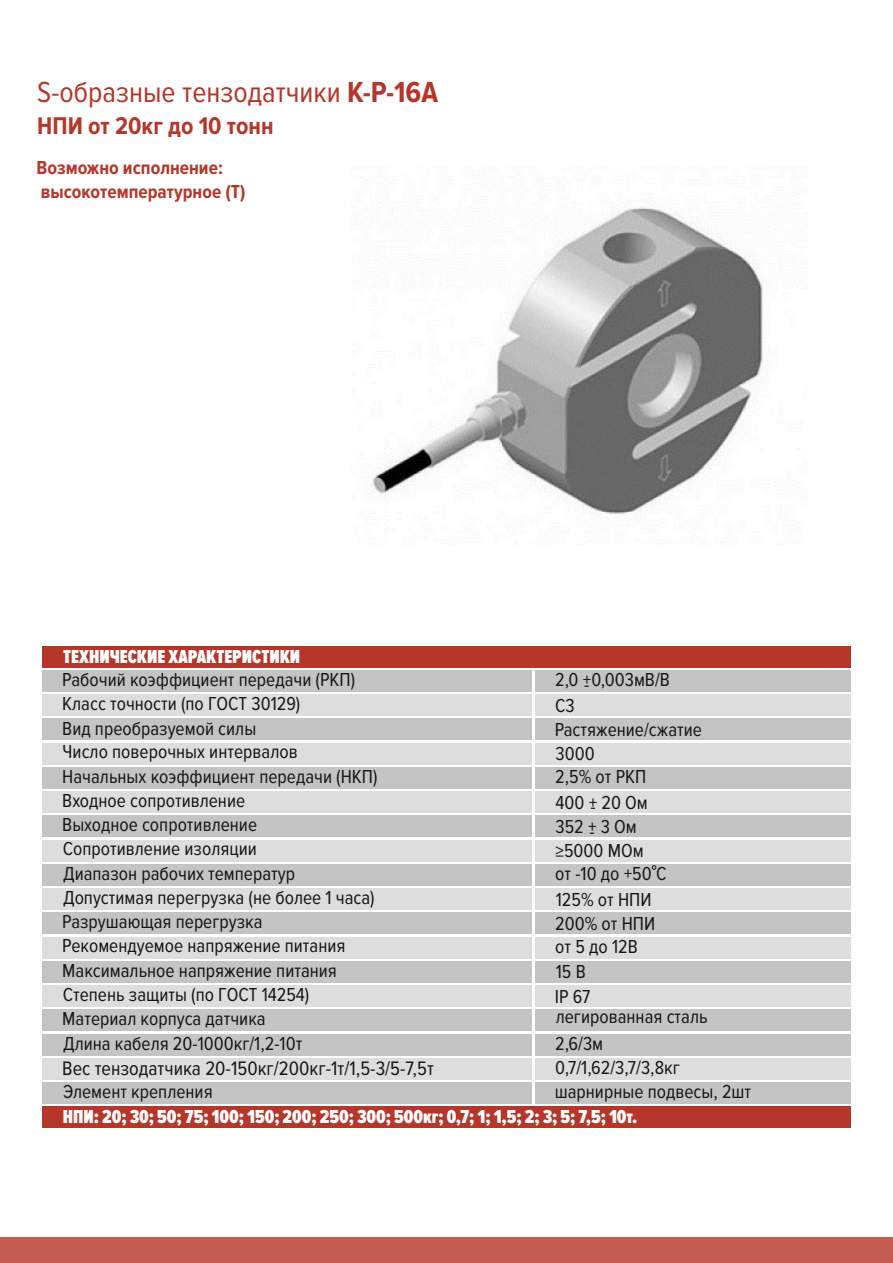
<style>
.page{position:relative;width:893px;height:1263px;background:#fff}
.page>*{position:absolute;margin:0;border:0;box-sizing:border-box;transform-origin:0 0}
.t1{font:30px "Proxima Nova Cond";color:#b6362a}
.t2{font:700 25.05px "Proxima Nova Cond";color:#b6362a}
.t3{font:20.25px "Proxima Nova Cond";color:#151616}
.t4{font:19.5px/24.3px "Proxima Nova Cond";color:#151616}
.t5{font:900 19.5px "Proxima Nova Ex Cn";color:#fff}
.t6{font:700 19.5px/23.7px "Proxima Nova Cond";color:#b6362a}
.s1{font-weight:700}
</style>
<div class="page">
<div style="left:42px;top:646px;width:808px;height:21px;background:#b6362a"></div>
<div style="left:42px;top:670px;width:490px;height:22px;background:#c4c4c5"></div>
<div style="left:42px;top:695px;width:490px;height:21px;background:#ddd"></div>
<div style="left:42px;top:719px;width:490px;height:21px;background:#c4c4c5"></div>
<div style="left:42px;top:743px;width:490px;height:21px;background:#ddd"></div>
<div style="left:42px;top:767px;width:490px;height:21px;background:#c4c4c5"></div>
<div style="left:42px;top:791px;width:490px;height:22px;background:#ddd"></div>
<div style="left:42px;top:816px;width:490px;height:21px;background:#c4c4c5"></div>
<div style="left:42px;top:840px;width:490px;height:21px;background:#ddd"></div>
<div style="left:42px;top:864px;width:490px;height:21px;background:#c4c4c5"></div>
<div style="left:42px;top:888px;width:490px;height:22px;background:#ddd"></div>
<div style="left:42px;top:913px;width:490px;height:21px;background:#c4c4c5"></div>
<div style="left:42px;top:937px;width:490px;height:21px;background:#ddd"></div>
<div style="left:42px;top:961px;width:490px;height:21px;background:#c4c4c5"></div>
<div style="left:42px;top:985px;width:490px;height:22px;background:#ddd"></div>
<div style="left:42px;top:1107px;width:808px;height:21px;background:#b6362a"></div>
<div style="left:535px;top:670px;width:315px;height:22px;background:#c4c4c5"></div>
<div style="left:535px;top:695px;width:315px;height:21px;background:#ddd"></div>
<div style="left:535px;top:719px;width:315px;height:21px;background:#c4c4c5"></div>
<div style="left:535px;top:743px;width:315px;height:21px;background:#ddd"></div>
<div style="left:535px;top:767px;width:315px;height:21px;background:#c4c4c5"></div>
<div style="left:535px;top:791px;width:315px;height:22px;background:#ddd"></div>
<div style="left:535px;top:816px;width:315px;height:21px;background:#c4c4c5"></div>
<div style="left:535px;top:840px;width:315px;height:21px;background:#ddd"></div>
<div style="left:535px;top:864px;width:315px;height:21px;background:#c4c4c5"></div>
<div style="left:535px;top:888px;width:315px;height:22px;background:#ddd"></div>
<div style="left:535px;top:913px;width:315px;height:21px;background:#c4c4c5"></div>
<div style="left:535px;top:937px;width:315px;height:21px;background:#ddd"></div>
<div style="left:535px;top:961px;width:315px;height:21px;background:#c4c4c5"></div>
<div style="left:535px;top:985px;width:315px;height:22px;background:#ddd"></div>
<svg style="left:652px;top:865px;width:4px;height:5px"></svg>
<div style="left:42px;top:1010px;width:490px;height:21px;background:#c4c4c5"></div>
<div style="left:535px;top:1010px;width:315px;height:21px;background:#c4c4c5"></div>
<div style="left:42px;top:1034px;width:490px;height:21px;background:#c4c4c5"></div>
<div style="left:535px;top:1034px;width:315px;height:21px;background:#c4c4c5"></div>
<div style="left:42px;top:1058px;width:490px;height:21px;background:#ddd"></div>
<div style="left:42px;top:1082px;width:490px;height:22px;background:#c4c4c5"></div>
<div style="left:535px;top:1058px;width:315px;height:21px;background:#ddd"></div>
<div style="left:535px;top:1082px;width:315px;height:22px;background:#c4c4c5"></div>
<div style="left:0;top:1237px;width:893px;height:26px;background:#c45c52"></div>
<img style="left:352px;top:166px;width:456px;height:378px">
<h1 class="t1" style="left:37px;top:78px;width:402px">S-образные тензодатчики <span class="s1">К-Р-16А</span></h1>
<p class="t2" style="left:37px;top:114px;width:238px">НПИ от 20кг до 10 тонн</p>
<p class="t6" style="left:37px;top:157px;width:210px">Возможно исполнение: высокотемпературное (Т)</p>
<p class="t5" style="left:63px;top:648px;width:238px">ТЕХНИЧЕСКИЕ ХАРАКТЕРИСТИКИ</p>
<p class="t4" style="left:62px;top:668px;width:317px">Рабочий коэффициент передачи (РКП)<br>Класс точности (по ГОСТ 30129)<br>Вид преобразуемой силы<br>Число поверочных интервалов<br>Начальных коэффициент передачи (НКП)<br>Входное сопротивление<br>Выходное сопротивление<br>Сопротивление изоляции<br>Диапазон рабочих температур<br>Допустимая перегрузка (не более 1 часа)<br>Разрушающая перегрузка<br>Рекомендуемое напряжение питания<br>Максимальное напряжение питания<br>Степень защиты (по ГОСТ 14254)</p>
<p class="t4" style="left:555px;top:669px;width:116px">2,0 +0,003мВ/В</p>
<p class="t4" style="left:584px;top:673px;width:7px">-</p>
<p class="t4" style="left:555px;top:694px;width:149px;line-height:23.9px">С3<br>Растяжение/сжатие<br>3000<br>2,5% от РКП</p>
<p class="t4" style="left:556px;top:791px;width:94px">400 + 20 Ом</p>
<p class="t4" style="left:555px;top:797px;width:83px;line-height:19.8px;text-align:center">-<br>352 + 3 Ом</p>
<p class="t4" style="left:555px;top:822px;width:90px;line-height:19.5px;text-indent:34px">- ≥5000 МОм</p>
<p class="t4" style="left:555px;top:862px;width:113px">от -10 до +50 С<br>125% от НПИ<br>200% от НПИ от 5 до 12В</p>
<p class="t4" style="left:555px;top:960px;width:37px">15 В<br>IP 67</p>
<p class="t4" style="left:62px;top:1007px;width:205px">Материал корпуса датчика</p>
<p class="t4" style="left:556px;top:1005px;width:153px">легированная сталь</p>
<p class="t4" style="left:63px;top:1032px;width:241px">Длина кабеля 20-1000кг/1,2-10т</p>
<p class="t4" style="left:555px;top:1032px;width:50px">2,6/3м</p>
<p class="t3" style="left:62px;top:1058px;width:373px">Вес тензодатчика 20-150кг/200кг-1т/1,5-3/5-7,5т</p>
<p class="t4" style="left:63px;top:1080px;width:151px">Элемент крепления</p>
<p class="t4" style="left:555px;top:1057px;width:198px;line-height:23.5px">0,7/1,62/3,7/3,8кг шарнирные подвесы, 2шт</p>
<p class="t5" style="left:63px;top:1107px;width:576px">НПИ: 20; 30; 50; 75; 100; 150; 200; 250; 300; 500кг; 0,7; 1; 1,5; 2; 3; 5; 7,5; 10т.</p>
</div>
